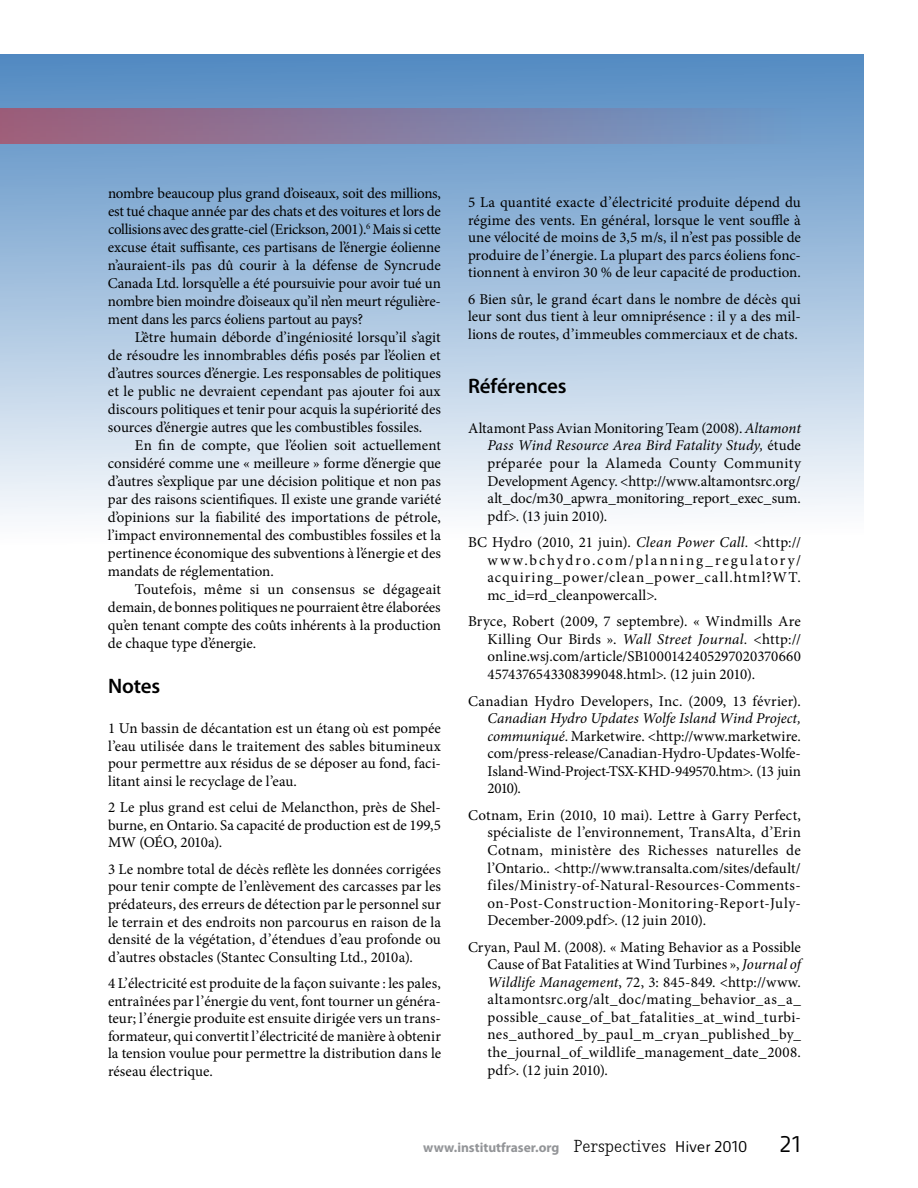
<style>
.page{position:relative;width:918px;height:1188px;background:#fff}
.page>*{position:absolute;margin:0;border:0;box-sizing:border-box;transform-origin:0 0}
.t1{font:24px "Mr Jones";color:#000}
.t2{font:600 21px "Myriad Pro";letter-spacing:-.005em;color:#000}
.t3{font:15px/17.5px "Minion Pro";color:#000;text-align:justify}
.t4{font:700 13.5px "Myriad Pro";color:#939598}
.s1{font-style:italic}
.s2{font-family:"Nadia Serif Normal";font-weight:400;font-size:16.5px;color:#000}
.s3{font-family:"Mr Jones";font-weight:400;font-size:16.5px;color:#000}
</style>
<div class="page">
<div style="left:0;top:54px;width:864px;height:492px;background:linear-gradient(to bottom,#538ac2,#fff)"></div>
<div style="left:0;top:108px;width:801px;height:36px;background:linear-gradient(to right,#9d5e79,#6d9bca)"></div>
<p class="t3" style="left:108px;top:184px;width:335px;line-height:18px">nombre beaucoup plus grand d’oiseaux, soit des millions, est tué chaque année par des chats et des voitures et lors de collisions avec des gratte-ciel (Erickson, 2001).<sup>6</sup> Mais si cette excuse était suffisante, ces partisans de l’énergie éolienne n’auraient-ils pas dû courir à la défense de Syncrude Canada Ltd. lorsqu’elle a été poursuivie pour avoir tué un nombre bien moindre d’oiseaux qu’il n’en meurt régulière&shy;ment dans les parcs éoliens partout au pays?</p>
<p class="t3" style="left:108px;top:328px;width:334px;line-height:18px;text-indent:27px">L’être humain déborde d’ingéniosité lorsqu’il s’agit de résoudre les innombrables défis posés par l’éolien et d’autres sources d’énergie. Les responsables de politiques et le public ne devraient cependant pas ajouter foi aux discours politiques et tenir pour acquis la supériorité des sources d’énergie autres que les combustibles fossiles.</p>
<p class="t3" style="left:108px;top:436px;width:335px;line-height:18px;text-indent:27px">En fin de compte, que l’éolien soit actuellement considéré comme une « meilleure » forme d’énergie que d’autres s’explique par une décision politique et non pas par des raisons scientifiques. Il existe une grande variété d’opinions sur la fiabilité des importations de pétrole, l’impact environnemental des combustibles fossiles et la pertinence économique des subventions à l’énergie et des mandats de réglementation.</p>
<p class="t3" style="left:108px;top:580px;width:335px;line-height:18px;text-indent:27px">Toutefois, même si un consensus se dégageait demain, de bonnes politiques ne pourraient être élaborées qu’en tenant compte des coûts inhérents à la production de chaque type d’énergie.</p>
<h2 class="t2" style="left:108px;top:674px;width:54px">Notes</h2>
<p class="t3" style="left:108px;top:720px;width:335px">1 Un bassin de décantation est un étang où est pompée l’eau utilisée dans le traitement des sables bitumineux pour permettre aux résidus de se déposer au fond, faci&shy;litant ainsi le recyclage de l’eau.</p>
<p class="t3" style="left:108px;top:799px;width:335px">2 Le plus grand est celui de Melancthon, près de Shel&shy;burne, en Ontario. Sa capacité de production est de 199,5<br>MW (OÉO, 2010a).</p>
<p class="t3" style="left:108px;top:860px;width:335px">3 Le nombre total de décès reflète les données corrigées pour tenir compte de l’enlèvement des carcasses par les prédateurs, des erreurs de détection par le personnel sur le terrain et des endroits non parcourus en raison de la densité de la végétation, d’étendues d’eau profonde ou d’autres obstacles (Stantec Consulting Ltd., 2010a).</p>
<p class="t3" style="left:108px;top:975px;width:335px">4 L’électricité est produite de la façon suivante : les pales, entraînées par l’énergie du vent, font tourner un généra&shy;teur; l’énergie produite est ensuite dirigée vers un trans&shy;formateur, qui convertit l’électricité de manière à obtenir la tension voulue pour permettre la distribution dans le réseau électrique.</p>
<p class="t3" style="left:468px;top:193px;width:334px">5 La quantité exacte d’électricité produite dépend du régime des vents. En général, lorsque le vent souffle à une vélocité de moins de 3,5 m/s, il n’est pas possible de produire de l’énergie. La plupart des parcs éoliens fonc&shy;tionnent à environ 30 % de leur capacité de production.</p>
<p class="t3" style="left:468px;top:290px;width:334px">6 Bien sûr, le grand écart dans le nombre de décès qui leur sont dus tient à leur omniprésence : il y a des mil&shy;lions de routes, d’immeubles commerciaux et de chats.</p>
<h2 class="t2" style="left:468px;top:374px;width:100px">Références</h2>
<p class="t3" style="left:488px;top:419px;width:315px;text-indent:-20px">Altamont Pass Avian Monitoring Team (2008). <span class="s1">Altamont Pass Wind Resource Area Bird Fatality Study,</span> étude préparée pour la Alameda County Community Development Agency. &lt;http://www.altamontsrc.org/ alt_doc/m30_apwra_monitoring_report_exec_sum. pdf&gt;. (13 juin 2010).</p>
<p class="t3" style="left:488px;top:534px;width:315px;text-indent:-20px">BC Hydro (2010, 21 juin). <span class="s1">Clean Power Call.</span> &lt;http:// www.bchydro.com/planning_regulatory/ acquiring_power/clean_power_call.html?WT. mc_id=rd_cleanpowercall&gt;.</p>
<p class="t3" style="left:488px;top:613px;width:315px;text-indent:-20px">Bryce, Robert (2009, 7 septembre). « Windmills Are Killing Our Birds ». <span class="s1">Wall Street Journal.</span> &lt;http:// online.wsj.com/article/SB1000142405297020370660<br>4574376543308399048.html&gt;. (12 juin 2010).</p>
<p class="t3" style="left:468px;top:692px;width:334px">Canadian Hydro Developers, Inc. (2009, 13 février).</p>
<p class="t3" style="left:488px;top:710px;width:315px"><span class="s1">Canadian Hydro Updates Wolfe Island Wind Project, communiqué</span>. Marketwire. &lt;http://www.marketwire. com/press-release/Canadian-Hydro-Updates-Wolfe-Island-Wind-Project-TSX-KHD-949570.htm&gt;. (13 juin 2010).</p>
<p class="t3" style="left:488px;top:806px;width:315px;text-indent:-20px">Cotnam, Erin (2010, 10 mai). Lettre à Garry Perfect, spécialiste de l’environnement, TransAlta, d’Erin Cotnam, ministère des Richesses naturelles de l’Ontario.. &lt;http://www.transalta.com/sites/default/ files/Ministry-of-Natural-Resources-Comments&shy;on-Post-Construction-Monitoring-Report-July-December-2009.pdf&gt;. (12 juin 2010).</p>
<p class="t3" style="left:488px;top:938px;width:315px;text-indent:-20px">Cryan, Paul M. (2008). « Mating Behavior as a Possible Cause of Bat Fatalities at Wind Turbines », <span class="s1">Journal of Wildlife Management</span>, 72, 3: 845-849. &lt;http://www. altamontsrc.org/alt_doc/mating_behavior_as_a_ possible_cause_of_bat_fatalities_at_wind_turbi&shy;nes_authored_by_paul_m_cryan_published_by_ the_journal_of_wildlife_management_date_2008. pdf&gt;. (12 juin 2010).</p>
<p class="t4" style="left:423px;top:1140px;width:326px">www.institutfraser.org <span class="s2">Perspectives</span> <span class="s3">Hiver 2010</span></p>
<h1 class="t1" style="left:780px;top:1131px;width:23px">21</h1>
</div>
